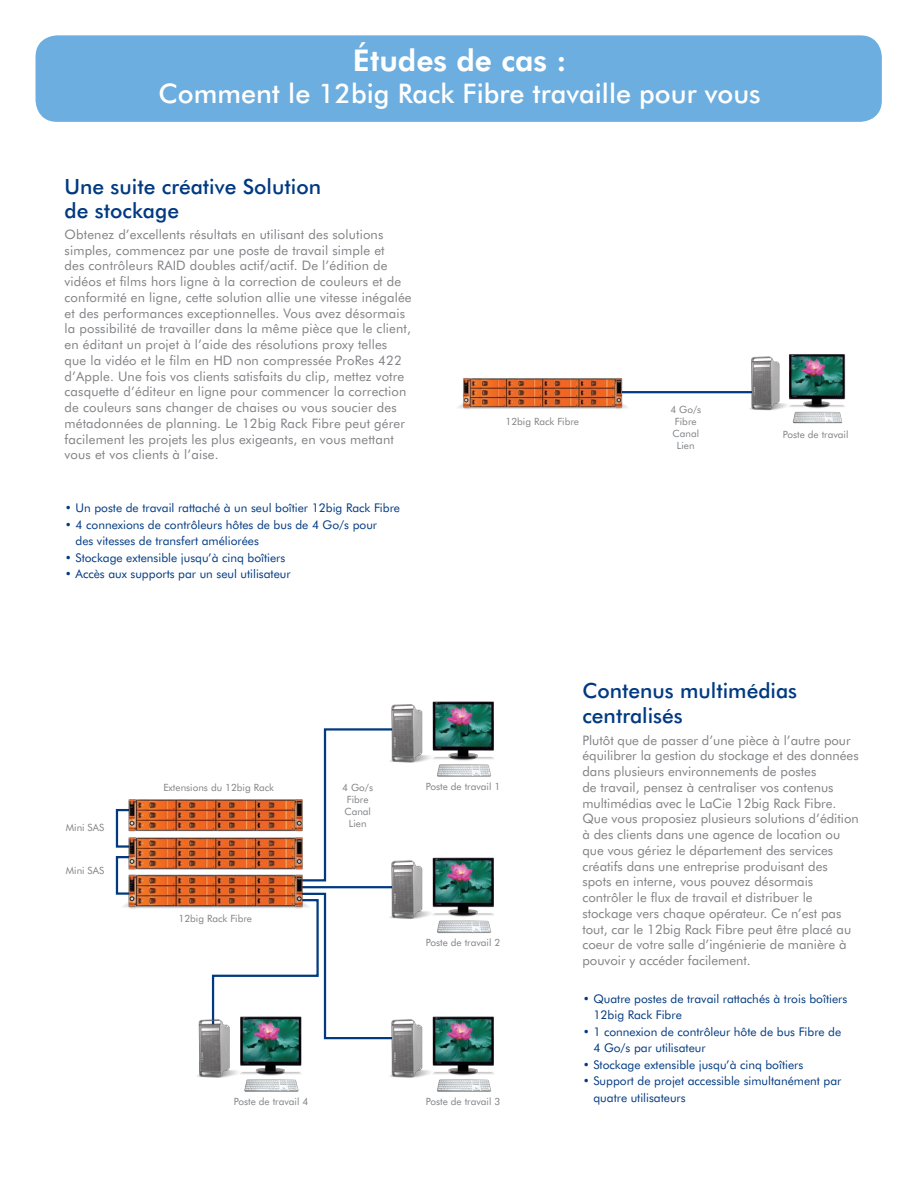
<style>
.page{position:relative;width:918px;height:1188px;background:#fff}
.page>*{position:absolute;margin:0;border:0;box-sizing:border-box;transform-origin:0 0}
.t1{font:800 30px "Futura BT";color:#fff}
.t2{font:500 27px "Futura BT";color:#fff}
.t3{font:500 21px/25.2px "Futura BT";color:#013a81}
.t4{font:13.2px/15.8px "Futura BT";letter-spacing:.01em;color:#808285}
.t5{font:12px/16.5px "Futura BT";color:#013a81}
.t6{font:10.05px/12px "Futura BT";color:#808285;text-align:center}
</style>
<div class="page">
<div style="left:36px;top:35px;width:846px;height:87px;background:#6caedf;border-radius:22px"></div>
<img style="left:458px;top:354px;width:388px;height:70px">
<img style="left:115px;top:701px;width:379px;height:391px">
<h1 class="t1" style="left:353px;top:42px;width:215px">Études de cas :</h1>
<h2 class="t2" style="left:159px;top:77px;width:604px">Comment le 12big Rack Fibre travaille pour vous</h2>
<h3 class="t3" style="left:65px;top:174px;width:258px;line-height:24px">Une suite créative Solution de stockage</h3>
<p class="t4" style="left:65px;top:226px;width:348px">Obtenez d’excellents résultats en utilisant des solutions simples, commencez par une poste de travail simple et<br>des contrôleurs RAID doubles actif/actif. De l’édition de vidéos et films hors ligne à la correction de couleurs et de conformité en ligne, cette solution allie une vitesse inégalée et des performances exceptionnelles. Vous avez désormais la possibilité de travailler dans la même pièce que le client, en éditant un projet à l’aide des résolutions proxy telles que la vidéo et le film en HD non compressée ProRes 422 d’Apple. Une fois vos clients satisfaits du clip, mettez votre casquette d’éditeur en ligne pour commencer la correction de couleurs sans changer de chaises ou vous soucier des métadonnées de planning. Le 12big Rack Fibre peut gérer facilement les projets les plus exigeants, en vous mettant vous et vos clients à l’aise.</p>
<p class="t5" style="left:65px;top:500px;width:337px">• Un poste de travail rattaché à un seul boîtier 12big Rack Fibre</p>
<p class="t5" style="left:76px;top:516px;width:303px;text-indent:-11px">• 4 connexions de contrôleurs hôtes de bus de 4 Go/s pour des vitesses de transfert améliorées</p>
<p class="t5" style="left:65px;top:549px;width:222px">• Stockage extensible jusqu’à cinq boîtiers</p>
<p class="t5" style="left:65px;top:566px;width:227px">• Accès aux supports par un seul utilisateur</p>
<p class="t6" style="left:505px;top:415px;width:75px">12big Rack Fibre</p>
<p class="t6" style="left:670px;top:403px;width:32px">4 Go/s<br>Fibre<br>Canal<br>Lien</p>
<p class="t6" style="left:783px;top:428px;width:67px">Poste de travail</p>
<p class="t6" style="left:66px;top:821px;width:40px">Mini SAS</p>
<p class="t6" style="left:66px;top:865px;width:40px">Mini SAS</p>
<p class="t6" style="left:163px;top:782px;width:112px">Extensions du 12big Rack</p>
<p class="t6" style="left:178px;top:912px;width:75px">12big Rack Fibre</p>
<p class="t6" style="left:342px;top:782px;width:32px">4 Go/s<br>Fibre<br>Canal<br>Lien</p>
<p class="t6" style="left:426px;top:780px;width:76px">Poste de travail 1</p>
<p class="t6" style="left:426px;top:936px;width:76px">Poste de travail 2</p>
<p class="t6" style="left:234px;top:1095px;width:76px">Poste de travail 4</p>
<p class="t6" style="left:426px;top:1095px;width:76px">Poste de travail 3</p>
<h3 class="t3" style="left:582px;top:678px;width:216px">Contenus multimédias centralisés</h3>
<p class="t4" style="left:582px;top:732px;width:278px">Plutôt que de passer d’une pièce à l’autre pour équilibrer la gestion du stockage et des données dans plusieurs environnements de postes<br>de travail, pensez à centraliser vos contenus multimédias avec le LaCie 12big Rack Fibre.<br>Que vous proposiez plusieurs solutions d’édition à des clients dans une agence de location ou que vous gériez le département des services créatifs dans une entreprise produisant des spots en interne, vous pouvez désormais contrôler le flux de travail et distribuer le stockage vers chaque opérateur. Ce n’est pas tout, car le 12big Rack Fibre peut être placé au coeur de votre salle d’ingénierie de manière à pouvoir y accéder facilement.</p>
<p class="t5" style="left:593px;top:990px;width:255px;text-indent:-11px">• Quatre postes de travail rattachés à trois boîtiers<br>12big Rack Fibre</p>
<p class="t5" style="left:593px;top:1023px;width:249px;text-indent:-11px">• 1 connexion de contrôleur hôte de bus Fibre de<br>4 Go/s par utilisateur</p>
<p class="t5" style="left:583px;top:1056px;width:222px">• Stockage extensible jusqu’à cinq boîtiers</p>
<p class="t5" style="left:593px;top:1073px;width:250px;text-indent:-11px">• Support de projet accessible simultanément par quatre utilisateurs</p>
</div>
